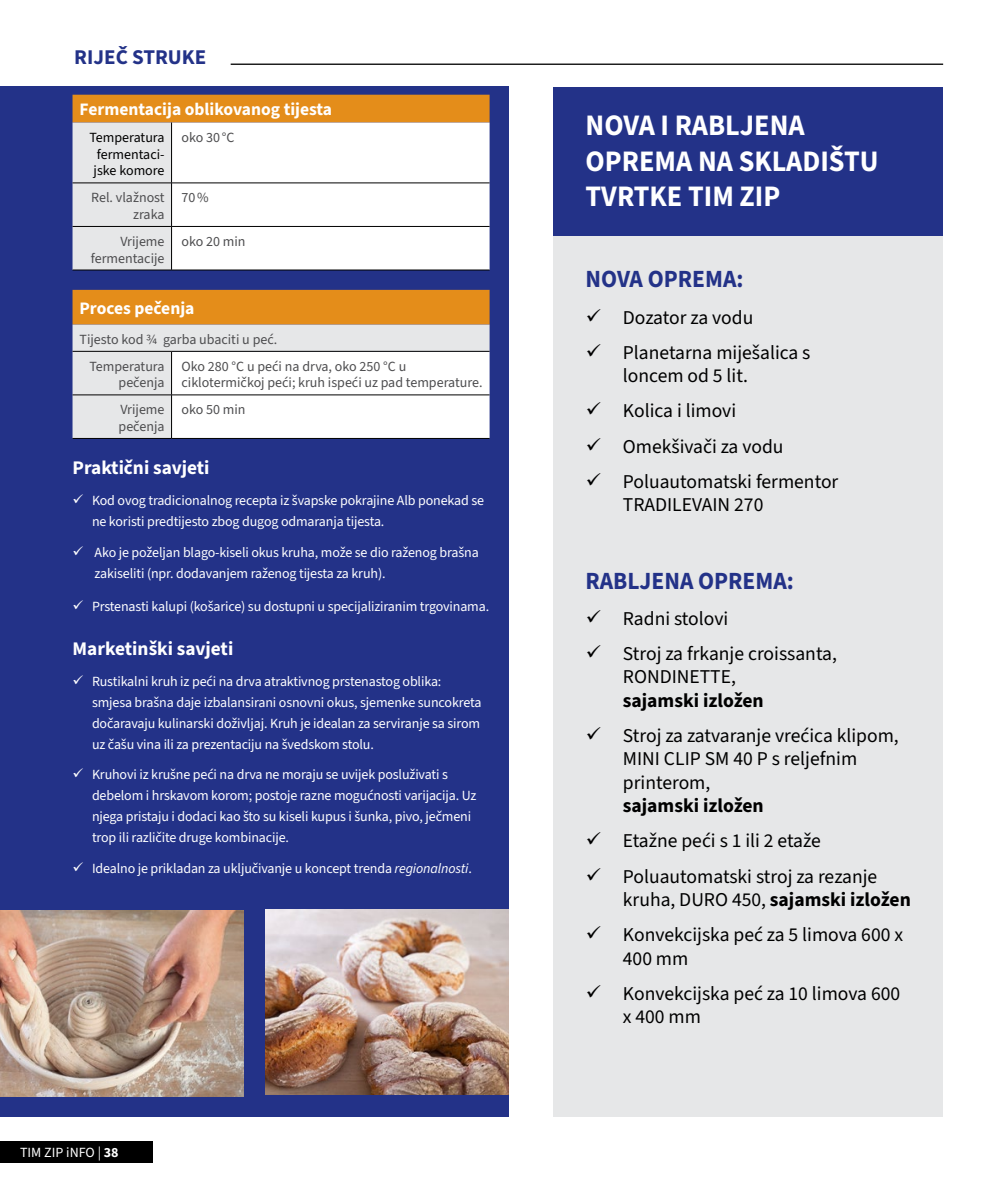
<style>
.page{position:relative;width:993px;height:1191px;background:#fff}
.page>*{position:absolute;margin:0;border:0;box-sizing:border-box;transform-origin:0 0}
.t1{font:700 29.75px/35.7px "Source Sans 3";color:#fff;scale:.95 1}
.t2{font:700 24.68px "Source Sans 3";color:#233288;scale:.95 1}
.t3{font:700 21px "Source Sans 3";color:#233288}
.t4{font:19.6px/35.2px "Source Sans 3";color:#000}
.t5{font:700 19.6px "Source Sans 3";color:#000}
.t6{font:700 19.25px "Source Sans 3";color:#fff}
.t7{font:700 17.5px "Source Sans 3";color:#fff}
.t8{font:14px/21px "Source Sans 3";letter-spacing:-.01em;color:#fff}
.t9{font:14px/16.8px "Source Sans 3";color:#4d4d4f}
.t10{font:14px/16.8px "Source Sans 3";color:#000;text-align:center}
.s1{font-style:italic}
.s2{font-weight:700}
</style>
<div class="page">
<div style="left:0;top:1140px;width:153px;height:22px;background:#000"></div>
<div style="left:0;top:86px;width:508px;height:1030px;background:#233288"></div>
<hr style="left:230px;top:64px;width:712px;height:1px;background:#000">
<div style="left:72px;top:95px;width:417px;height:27px;background:#e48d1a"></div>
<svg style="left:72px;top:122px;width:99px;height:316px;background:#d7cfc9"></svg>
<svg style="left:171px;top:122px;width:318px;height:316px;background:#eae1da"></svg>
<hr style="left:171px;top:122px;width:1px;height:61px;background:#000">
<hr style="left:72px;top:183px;width:99px;height:1px;background:#000">
<hr style="left:171px;top:183px;width:318px;height:1px;background:#000">
<hr style="left:171px;top:183px;width:1px;height:43px;background:#000">
<hr style="left:72px;top:226px;width:99px;height:1px;background:#000">
<hr style="left:171px;top:226px;width:318px;height:1px;background:#000">
<hr style="left:171px;top:227px;width:1px;height:43px;background:#000">
<hr style="left:72px;top:270px;width:99px;height:1px;background:#000">
<hr style="left:171px;top:270px;width:318px;height:1px;background:#000">
<hr style="left:72px;top:351px;width:99px;height:1px;background:#000">
<hr style="left:171px;top:351px;width:318px;height:1px;background:#000">
<hr style="left:171px;top:351px;width:1px;height:43px;background:#000">
<hr style="left:72px;top:394px;width:99px;height:1px;background:#000">
<hr style="left:171px;top:394px;width:318px;height:1px;background:#000">
<hr style="left:171px;top:395px;width:1px;height:43px;background:#000">
<hr style="left:72px;top:438px;width:99px;height:1px;background:#000">
<hr style="left:171px;top:438px;width:318px;height:1px;background:#000">
<img style="left:0;top:910px;width:243px;height:186px">
<div style="left:553px;top:87px;width:390px;height:1029px;background:#e6e7e8"></div>
<div style="left:553px;top:87px;width:390px;height:149px;background:#233288"></div>
<img style="left:265px;top:909px;width:243px;height:185px">
<h3 class="t3" style="left:74px;top:44px;width:133px">RIJEČ STRUKE</h3>
<p class="t7" style="left:79px;top:98px;width:254px">Fermentacija oblikovanog tijesta</p>
<p class="t10" style="left:89px;top:129px;width:77px">Temperatura fermentaci&shy;jske komore</p>
<p class="t9" style="left:181px;top:129px;width:54px">oko 30 °C</p>
<p class="t9" style="left:91px;top:189px;width:75px;text-align:right">Rel. vlažnost zraka</p>
<p class="t9" style="left:181px;top:189px;width:29px">70%</p>
<p class="t9" style="left:91px;top:233px;width:75px;text-align:right">Vrijeme fermentacije</p>
<p class="t9" style="left:181px;top:233px;width:66px">oko 20 min</p>
<p class="t7" style="left:79px;top:296px;width:116px">Proces pečenja</p>
<p class="t9" style="left:89px;top:326px;width:189px;line-height:26.8px;text-indent:-10px">Tijesto kod ¾ garba ubaciti u peć.<br>Temperatura</p>
<p class="t9" style="left:118px;top:374px;width:47px">pečenja</p>
<p class="t9" style="left:181px;top:357px;width:302px">Oko 280 °C u peći na drva, oko 250 °C u ciklotermičkoj peći; kruh ispeći uz pad temperature.</p>
<p class="t9" style="left:118px;top:401px;width:47px">Vrijeme pečenja</p>
<p class="t9" style="left:181px;top:401px;width:66px">oko 50 min</p>
<h3 class="t6" style="left:73px;top:455px;width:138px">Praktični savjeti</h3>
<p class="t8" style="left:92px;top:490px;width:393px">Kod ovog tradicionalnog recepta iz švapske pokrajine Alb ponekad se ne koristi predtijesto zbog dugog odmaranja tijesta.</p>
<p class="t8" style="left:95px;top:541px;width:385px">Ako je poželjan blago-kiseli okus kruha, može se dio raženog brašna zakiseliti (npr. dodavanjem raženog tijesta za kruh).</p>
<p class="t8" style="left:92px;top:596px;width:398px">Prstenasti kalupi (košarice) su dostupni u specijaliziranim trgovinama.</p>
<h3 class="t6" style="left:73px;top:636px;width:162px">Marketinški savjeti</h3>
<p class="t8" style="left:92px;top:670px;width:391px">Rustikalni kruh iz peći na drva atraktivnog prstenastog oblika: smjesa brašna daje izbalansirani osnovni okus, sjemenke suncokreta dočaravaju kulinarski doživljaj. Kruh je idealan za serviranje sa sirom uz čašu vina ili za prezentaciju na švedskom stolu.</p>
<p class="t8" style="left:92px;top:764px;width:386px">Kruhovi iz krušne peći na drva ne moraju se uvijek posluživati s debelom i hrskavom korom; postoje razne mogućnosti varijacija. Uz njega pristaju i dodaci kao što su kiseli kupus i šunka, pivo, ječmeni trop ili različite druge kombinacije.</p>
<p class="t8" style="left:92px;top:858px;width:381px">Idealno je prikladan za uključivanje u koncept trenda <span class="s1">regionalnosti</span>.</p>
<p class="t8" style="left:20px;top:1141px;width:100px">TIM ZIP iNFO | <span class="s2">38</span></p>
<h1 class="t1" style="left:585px;top:107px;width:310px">NOVA I RABLJENA<br>OPREMA NA SKLADIŠTU<br>TVRTKE TIM ZIP</h1>
<h2 class="t2" style="left:585px;top:263px;width:168px">NOVA OPREMA:</h2>
<h3 class="t4" style="left:622px;top:299px;width:189px">Dozator za vodu<br>Planetarna miješalica s</h3>
<h3 class="t4" style="left:622px;top:358px;width:217px">loncem od 5 lit.<br>Kolica i limovi<br>Omekšivači za vodu<br>Poluautomatski fermentor</h3>
<h3 class="t4" style="left:622px;top:487px;width:142px">TRADILEVAIN 270</h3>
<h2 class="t2" style="left:585px;top:564px;width:221px">RABLJENA OPREMA:</h2>
<h3 class="t4" style="left:622px;top:600px;width:215px">Radni stolovi<br>Stroj za frkanje croissanta,</h3>
<h3 class="t4" style="left:622px;top:659px;width:115px">RONDINETTE,</h3>
<h3 class="t5" style="left:622px;top:687px;width:142px">sajamski izložen</h3>
<h3 class="t4" style="left:622px;top:723px;width:277px;line-height:23.4px">Stroj za zatvaranje vrećica klipom,<br>MINI CLIP SM 40 P s reljefnim printerom,</h3>
<h3 class="t5" style="left:622px;top:793px;width:142px">sajamski izložen</h3>
<h3 class="t4" style="left:622px;top:823px;width:256px">Etažne peći s 1 ili 2 etaže<br>Poluautomatski stroj za rezanje</h3>
<h3 class="t4" style="left:622px;top:882px;width:289px">kruha, DURO 450, <span class="s2">sajamski izložen<br></span>Konvekcijska peć za 5 limova 600 x</h3>
<h3 class="t4" style="left:622px;top:940px;width:279px">400 mm<br>Konvekcijska peć za 10 limova 600</h3>
<h3 class="t4" style="left:622px;top:999px;width:80px">x 400 mm</h3>
</div>
